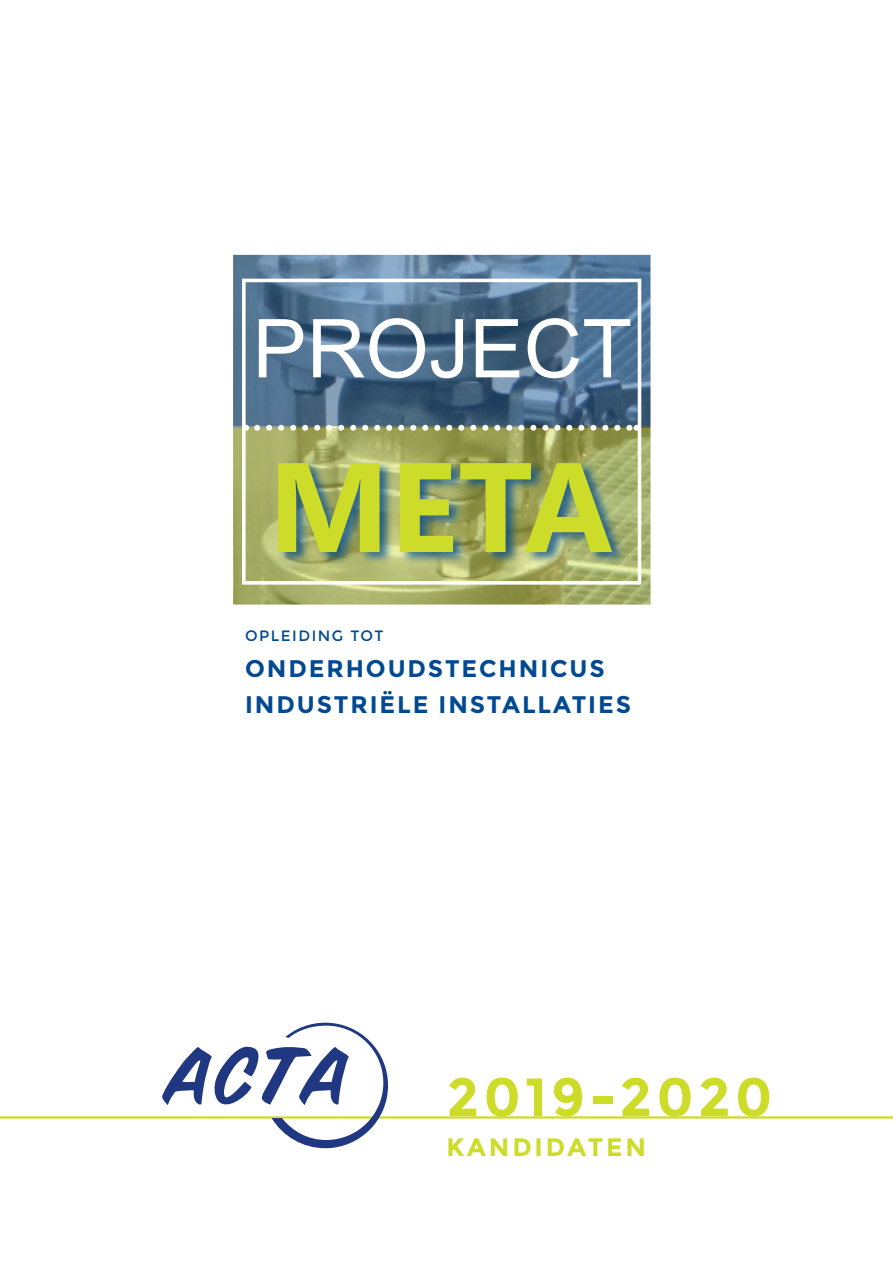
<style>
.page{position:relative;width:893px;height:1263px;background:#fff}
.page>*{position:absolute;margin:0;border:0;box-sizing:border-box;transform-origin:0 0}
.t1{font:700 127.05px "Segoe UI";color:#cddc28}
.t2{font:81.3px "Arial";color:#fff}
.t3{font:700 54px "Montserrat";letter-spacing:.08em;color:#cddc28}
.t4{font:700 25.2px "Montserrat";letter-spacing:.115em;color:#cddc28}
.t5{font:700 24px/36px "Montserrat";letter-spacing:.08em;color:#014990}
.t6{font:15px "Montserrat";letter-spacing:.1em;color:#014990}
</style>
<div class="page">
<svg style="left:233px;top:254px;width:418px;height:351px;background:#738b82"></svg>
<hr style="left:0;top:1116px;width:893px;height:2px;background:#cddc28">
<svg style="left:162px;top:1023px;width:226px;height:125px"></svg>
<h2 class="t2" style="left:253px;top:293px;width:381px">PROJECT</h2>
<h1 class="t1" style="left:268px;top:387px;width:347px">META</h1>
<p class="t6" style="left:245px;top:627px;width:140px">OPLEIDING TOT</p>
<p class="t5" style="left:245px;top:651px;width:387px">ONDERHOUDSTECHNICUS<br>INDUSTRIËLE INSTALLATIES</p>
<h3 class="t3" style="left:446px;top:1065px;width:327px">2019-2020</h3>
<p class="t4" style="left:446px;top:1132px;width:201px">KANDIDATEN</p>
</div>
